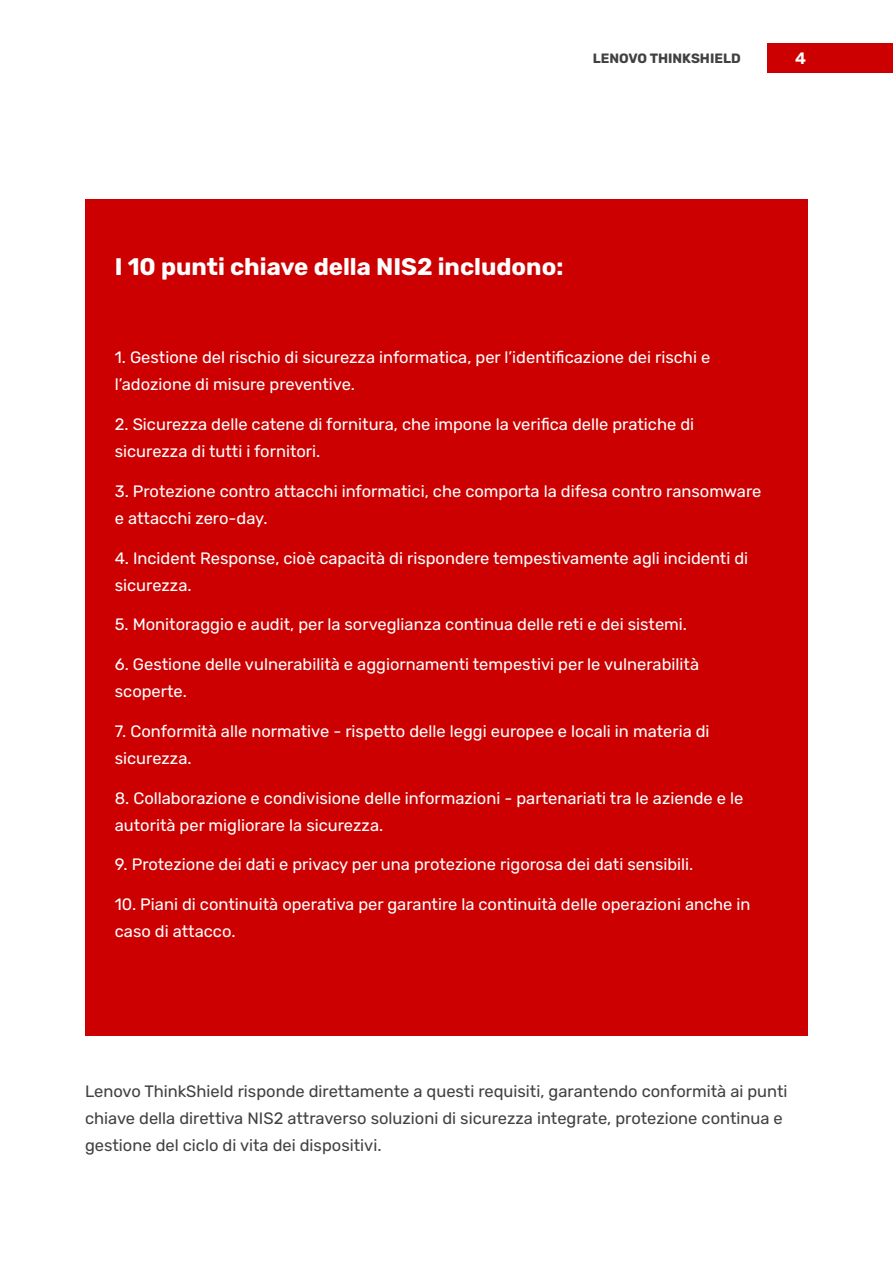
<style>
.page{position:relative;width:893px;height:1263px;background:#fff}
.page>*{position:absolute;margin:0;border:0;box-sizing:border-box;transform-origin:0 0}
.t1{font:700 24px "Rubik";color:#fff}
.t2{font:16.5px/27px "Rubik";color:#fff}
.t3{font:16.5px/27px "Rubik";color:#414042}
.t4{font:600 16.5px "Rubik";color:#fff}
.t5{font:700 13.5px "Rubik";color:#414042}
</style>
<div class="page">
<div style="left:85px;top:199px;width:723px;height:836px;background:#cc0001"></div>
<div style="left:768px;top:43px;width:125px;height:30px;background:#cc0001"></div>
<p class="t5" style="left:593px;top:51px;width:150px">LENOVO THINKSHIELD</p>
<p class="t4" style="left:795px;top:49px;width:13px">4</p>
<h1 class="t1" style="left:115px;top:252px;width:450px">I 10 punti chiave della NIS2 includono:</h1>
<p class="t2" style="left:115px;top:344px;width:597px">1. Gestione del rischio di sicurezza informatica, per l’identificazione dei rischi e l’adozione di misure preventive.</p>
<p class="t2" style="left:115px;top:411px;width:581px">2. Sicurezza delle catene di fornitura, che impone la verifica delle pratiche di sicurezza di tutti i fornitori.</p>
<p class="t2" style="left:115px;top:478px;width:648px">3. Protezione contro attacchi informatici, che comporta la difesa contro ransomware e attacchi zero-day.</p>
<p class="t2" style="left:115px;top:545px;width:635px">4. Incident Response, cioè capacità di rispondere tempestivamente agli incidenti di sicurezza.</p>
<p class="t2" style="left:115px;top:611px;width:574px">5. Monitoraggio e audit, per la sorveglianza continua delle reti e dei sistemi.</p>
<p class="t2" style="left:115px;top:651px;width:586px">6. Gestione delle vulnerabilità e aggiornamenti tempestivi per le vulnerabilità scoperte.</p>
<p class="t2" style="left:115px;top:718px;width:596px">7. Conformità alle normative - rispetto delle leggi europee e locali in materia di sicurezza.</p>
<p class="t2" style="left:115px;top:785px;width:630px">8. Collaborazione e condivisione delle informazioni - partenariati tra le aziende e le autorità per migliorare la sicurezza.</p>
<p class="t2" style="left:115px;top:851px;width:580px">9. Protezione dei dati e privacy per una protezione rigorosa dei dati sensibili.</p>
<p class="t2" style="left:115px;top:891px;width:637px">10. Piani di continuità operativa per garantire la continuità delle operazioni anche in caso di attacco.</p>
<p class="t3" style="left:85px;top:1078px;width:704px">Lenovo ThinkShield risponde direttamente a questi requisiti, garantendo conformità ai punti chiave della direttiva NIS2 attraverso soluzioni di sicurezza integrate, protezione continua e gestione del ciclo di vita dei dispositivi.</p>
</div>
